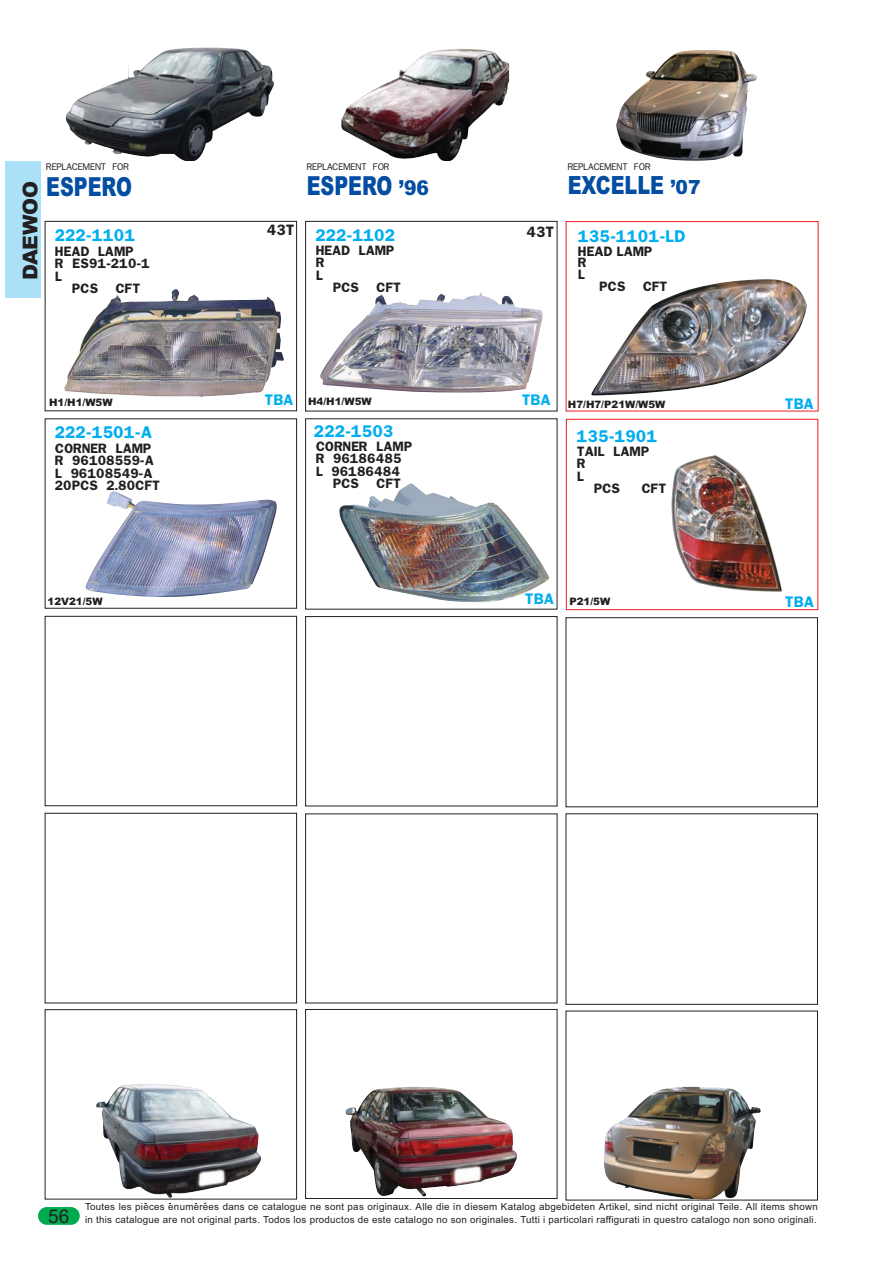
<style>
.page{position:relative;width:893px;height:1263px;background:#fff}
.page>*{position:absolute;margin:0;border:0;box-sizing:border-box;transform-origin:0 0}
.t1{font:900 26.25px "Arial";color:#034da2;scale:.73 1}
.t2{font:900 25.05px "Arial";color:#034da2;scale:.76 1}
.t3{font:900 20.4px "Arial";color:#231f20}
.t4{font:18.9px "Arial";color:#231f20}
.t5{font:14.55px "Franklin Demi";color:#00aeef}
.t6{font:13.2px "Franklin Demi";color:#00aeef}
.t7{font:12.9px "Franklin Demi";color:#231f20}
.t8{font:11.7px/12.5px "Franklin Demi";color:#231f20}
.t9{font:900 10.2px "Arial";color:#231f20}
.t10{font:9.75px/13.2px "Arial";letter-spacing:.025em;color:#231f20}
.t11{font:8.25px "Franklin";color:#231f20}
.s1{font-size:20.4px}
.s2{font-size:19.5px}
</style>
<div class="page">
<div style="left:38px;top:1207px;width:42px;height:18px;background:#00ab4e;border-radius:9px"></div>
<div style="left:5px;top:162px;width:36px;height:136px;background:#aae0f8"></div>
<svg style="left:44px;top:616px;width:253px;height:584px"></svg>
<img style="left:86px;top:491px;width:191px;height:106px">
<div style="left:45px;top:418px;width:252px;height:191px;border:1px solid #231f20"></div>
<img style="left:65px;top:289px;width:219px;height:108px">
<div style="left:45px;top:221px;width:252px;height:190px;border:1px solid #231f20"></div>
<img style="left:66px;top:47px;width:208px;height:114px">
<img style="left:96px;top:1083px;width:165px;height:115px">
<svg style="left:305px;top:221px;width:253px;height:978px"></svg>
<img style="left:341px;top:49px;width:168px;height:112px">
<img style="left:346px;top:1087px;width:172px;height:110px">
<img style="left:591px;top:279px;width:216px;height:117px">
<img style="left:616px;top:50px;width:141px;height:111px">
<svg style="left:565px;top:617px;width:253px;height:388px"></svg>
<img style="left:671px;top:455px;width:111px;height:137px">
<div style="left:566px;top:419px;width:252px;height:191px;border:1px solid #ed1e25"></div>
<img style="left:604px;top:1087px;width:157px;height:113px">
<p class="t11" style="left:46px;top:164px;width:84px">REPLACEMENT FOR</p>
<h3 class="t3" style="left:19px;top:280px;width:101px;rotate:-90deg">DAEWOO</h3>
<h1 class="t1" style="left:46px;top:172px;width:119px">ESPERO</h1>
<h3 class="t5" style="left:55px;top:229px;width:82px">222-1101</h3>
<p class="t8" style="left:55px;top:246px;width:80px">HEAD LAMP</p>
<p class="t8" style="left:55px;top:259px;width:97px">R ES91-210-1</p>
<p class="t8" style="left:55px;top:271px;width:9px">L</p>
<p class="t8" style="left:72px;top:284px;width:28px">PCS</p>
<p class="t8" style="left:115px;top:284px;width:26px">CFT</p>
<p class="t9" style="left:49px;top:397px;width:65px">H1/H1/W5W</p>
<h3 class="t5" style="left:55px;top:426px;width:99px">222-1501-A</h3>
<p class="t8" style="left:55px;top:443px;width:107px">CORNER LAMP<br>R 96108559-A<br>L 96108549-A<br>20PCS 2.80CFT</p>
<h3 class="t7" style="left:267px;top:224px;width:29px">43T</h3>
<p class="t11" style="left:307px;top:163px;width:84px">REPLACEMENT FOR</p>
<h1 class="t1" style="left:307px;top:170px;width:169px">ESPERO <span class="s1">’96</span></h1>
<h3 class="t5" style="left:315px;top:229px;width:81px">222-1102</h3>
<p class="t8" style="left:316px;top:246px;width:80px">HEAD LAMP</p>
<p class="t8" style="left:316px;top:258px;width:10px">R</p>
<p class="t8" style="left:316px;top:270px;width:9px">L</p>
<p class="t8" style="left:333px;top:283px;width:28px">PCS</p>
<p class="t8" style="left:376px;top:283px;width:26px">CFT</p>
<h3 class="t6" style="left:264px;top:395px;width:31px">TBA</h3>
<p class="t9" style="left:308px;top:396px;width:65px">H4/H1/W5W</p>
<h3 class="t5" style="left:314px;top:425px;width:81px">222-1503</h3>
<p class="t8" style="left:316px;top:441px;width:98px">CORNER LAMP</p>
<p class="t8" style="left:316px;top:454px;width:87px">R 96186485</p>
<p class="t8" style="left:316px;top:466px;width:86px">L 96186484</p>
<p class="t8" style="left:333px;top:479px;width:28px">PCS</p>
<p class="t8" style="left:376px;top:479px;width:26px">CFT</p>
<h3 class="t7" style="left:526px;top:226px;width:29px">43T</h3>
<p class="t11" style="left:568px;top:163px;width:84px">REPLACEMENT FOR</p>
<h2 class="t2" style="left:568px;top:171px;width:176px">EXCELLE <span class="s2">’07</span></h2>
<h3 class="t5" style="left:578px;top:231px;width:109px">135-1101-LD</h3>
<p class="t8" style="left:578px;top:246px;width:76px">HEAD LAMP</p>
<p class="t8" style="left:578px;top:258px;width:10px">R</p>
<p class="t8" style="left:578px;top:269px;width:9px">L</p>
<p class="t8" style="left:599px;top:281px;width:28px">PCS</p>
<p class="t8" style="left:643px;top:281px;width:26px">CFT</p>
<h3 class="t6" style="left:522px;top:395px;width:31px">TBA</h3>
<p class="t9" style="left:568px;top:399px;width:99px">H7/H7/P21W/W5W</p>
<h3 class="t5" style="left:577px;top:430px;width:82px">135-1901</h3>
<p class="t8" style="left:577px;top:447px;width:74px">TAIL LAMP</p>
<p class="t8" style="left:577px;top:459px;width:10px">R</p>
<p class="t8" style="left:577px;top:471px;width:9px">L</p>
<p class="t8" style="left:594px;top:484px;width:28px">PCS</p>
<p class="t8" style="left:641px;top:484px;width:26px">CFT</p>
<h3 class="t6" style="left:785px;top:399px;width:31px">TBA</h3>
<h3 class="t6" style="left:525px;top:593px;width:31px">TBA</h3>
<p class="t9" style="left:48px;top:595px;width:57px">12V21/5W</p>
<h3 class="t6" style="left:785px;top:597px;width:31px">TBA</h3>
<p class="t9" style="left:569px;top:595px;width:42px">P21/5W</p>
<h3 class="t4" style="left:48px;top:1209px;width:23px">56</h3>
<p class="t10" style="left:85px;top:1201px;width:734px">Toutes les pieces enumerees dans ce catalogue ne sont pas originaux. Alle die in diesem Katalog abgebideten Artikel, sind nicht original Teile. All items shown in this catalogue are not original parts. Todos los productos de este catalogo no son originales. Tutti i particolari raffigurati in questro catalogo non sono originali.</p>
</div>
